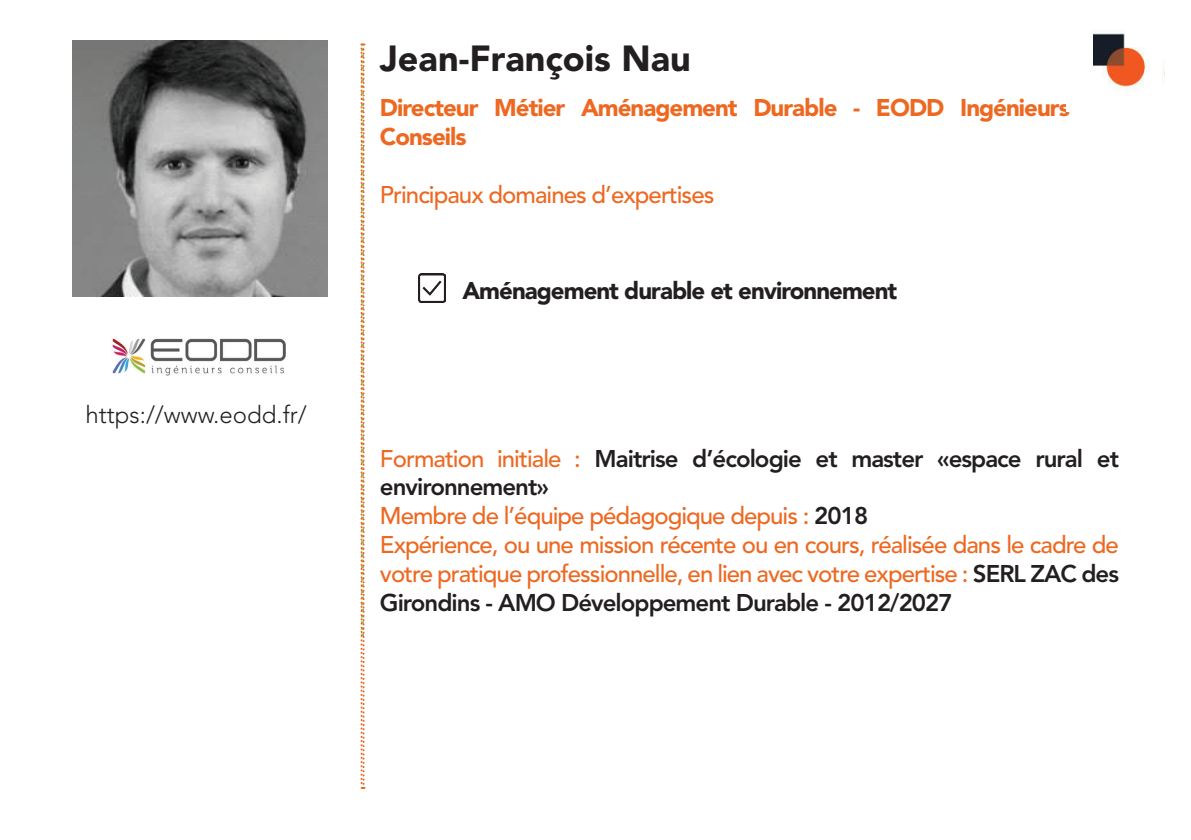
<style>
.page{position:relative;width:1191px;height:840px;background:#fff}
.page>*{position:absolute;margin:0;border:0;box-sizing:border-box;transform-origin:0 0}
.t1{font:900 36px "Avenir LT Std";color:#231f20}
.t2{font:500 24px/28.8px "Avenir LT Std";letter-spacing:-.04em;color:#ed6922}
.t3{font:900 24px/28.8px "Avenir LT Std";letter-spacing:-.04em;color:#ed6922}
.t4{font:900 24px "Avenir LT Std";letter-spacing:-.04em;color:#231f20}
.t5{font:300 24px "Avenir LT Std";color:#231f20}
.s1{font-weight:800;color:#231f20}
</style>
<div class="page">
<img style="left:72px;top:40px;width:255px;height:256px">
<svg style="left:360px;top:43px;width:4px;height:745px"></svg>
<img style="left:418px;top:274px;width:27px;height:28px">
<img style="left:1092px;top:33px;width:71px;height:57px">
<img style="left:112px;top:338px;width:174px;height:38px">
<p class="t5" style="left:86px;top:400px;width:222px">https://www.eodd.fr/</p>
<h1 class="t1" style="left:380px;top:36px;width:312px">Jean-François Nau</h1>
<p class="t3" style="left:380px;top:93px;width:691px">Directeur Métier Aménagement Durable - EODD Ingénieurs<br>Conseils</p>
<p class="t2" style="left:380px;top:181px;width:336px">Principaux domaines d’expertises</p>
<p class="t4" style="left:462px;top:276px;width:436px">Aménagement durable et environnement</p>
<p class="t2" style="left:380px;top:444px;width:740px">Formation initiale : <span class="s1">Maitrise d’écologie et master «espace rural et environnement»<br></span>Membre de l’équipe pédagogique depuis : <span class="s1">2018<br></span>Expérience, ou une mission récente ou en cours, réalisée dans le cadre de votre pratique professionnelle, en lien avec votre expertise : <span class="s1">SERL ZAC des Girondins - AMO Développement Durable - 2012/2027</span></p>
</div>
